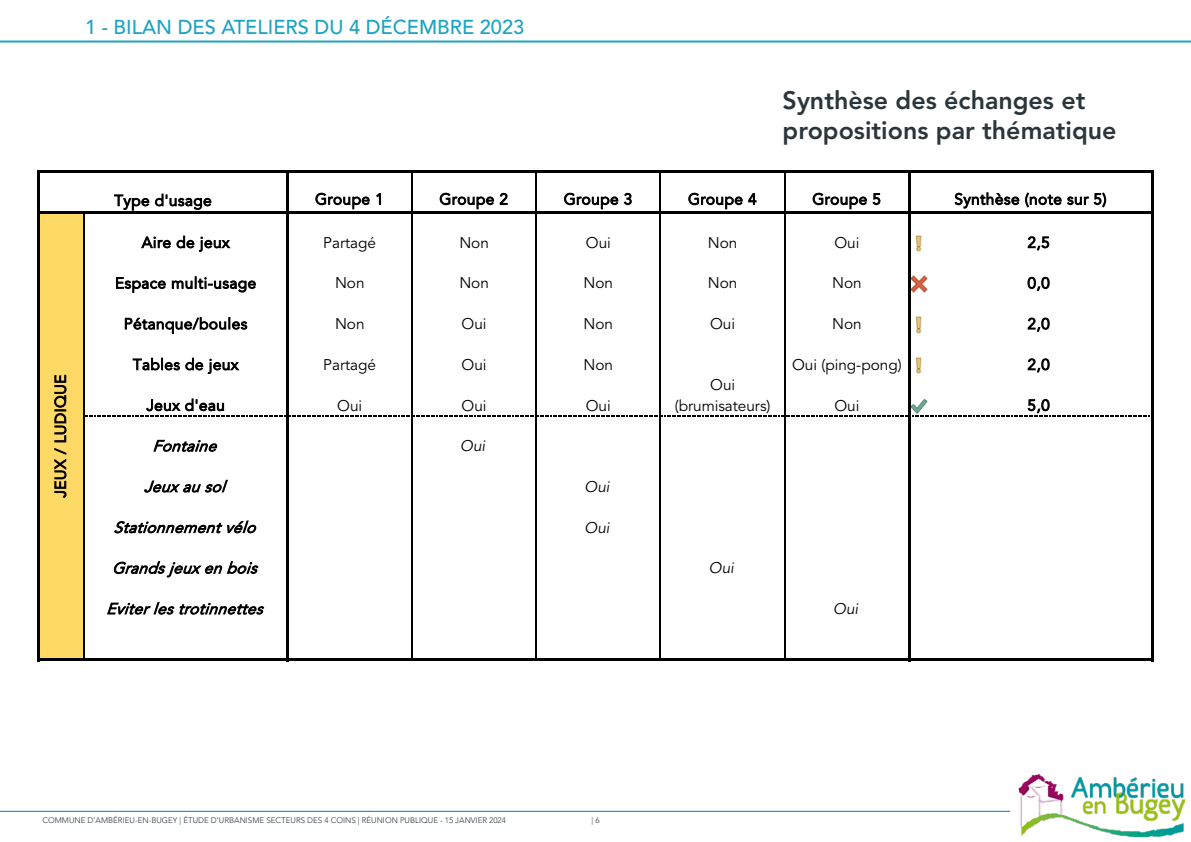
<style>
.page{position:relative;width:1191px;height:842px;background:#fff}
.page>*{position:absolute;margin:0;border:0;box-sizing:border-box;transform-origin:0 0}
.t1{font:800 25px/30px "Avenir LT Std";color:#2a363b}
.t2{font:500 20px "Avenir LT Std";color:#1ca3c2}
.t3{font:15.4px "Avenir LT Std";letter-spacing:.025em;color:#000}
.t4{font:italic 15.4px "Avenir LT Std";color:#000}
.t5{font:15.4px/20.1px "Avenir LT Std";letter-spacing:-.005em;color:#000;text-align:center}
.t6{font:italic 15.4px "Avenir LT Std";color:#000}
.t7{font:15.4px "Avenir LT Std";color:#000}
.t8{font:300 8px "Avenir LT Std";color:#2a363b}
</style>
<div class="page">
<div style="left:40px;top:212px;width:44px;height:41px;background:#ffd966"></div>
<img style="left:910px;top:235px;width:12px;height:17px">
<div style="left:40px;top:253px;width:44px;height:41px;background:#ffd966"></div>
<img style="left:910px;top:276px;width:17px;height:17px">
<div style="left:40px;top:293px;width:44px;height:41px;background:#ffd966"></div>
<img style="left:910px;top:317px;width:12px;height:16px">
<div style="left:40px;top:334px;width:44px;height:41px;background:#ffd966"></div>
<img style="left:910px;top:357px;width:12px;height:17px">
<div style="left:40px;top:375px;width:44px;height:41px;background:#ffd966"></div>
<img style="left:910px;top:398px;width:17px;height:17px">
<div style="left:40px;top:416px;width:44px;height:244px;background:#ffd966"></div>
<hr style="left:411px;top:173px;width:1px;height:38px;background:#000">
<hr style="left:535px;top:173px;width:2px;height:38px;background:#000">
<hr style="left:660px;top:173px;width:1px;height:38px;background:#000">
<hr style="left:784px;top:173px;width:1px;height:38px;background:#000">
<hr style="left:38px;top:170px;width:2px;height:491px;background:#000">
<hr style="left:286px;top:173px;width:3px;height:488px;background:#000">
<hr style="left:411px;top:213px;width:1px;height:445px;background:#000">
<hr style="left:535px;top:213px;width:2px;height:445px;background:#000">
<hr style="left:660px;top:213px;width:1px;height:445px;background:#000">
<hr style="left:784px;top:213px;width:1px;height:445px;background:#000">
<hr style="left:907px;top:173px;width:3px;height:488px;background:#000">
<hr style="left:1150px;top:173px;width:3px;height:488px;background:#000">
<hr style="left:83px;top:213px;width:2px;height:445px;background:#000">
<hr style="left:40px;top:170px;width:1113px;height:3px;background:#000">
<hr style="left:40px;top:211px;width:1113px;height:2px;background:#000">
<svg style="left:85px;top:415px;width:1064px;height:1px"></svg>
<hr style="left:40px;top:658px;width:1113px;height:3px;background:#000">
<img style="left:1018px;top:775px;width:166px;height:61px">
<hr style="left:0;top:811px;width:1010px;height:1px;background:#007bc4">
<hr style="left:0;top:41px;width:1191px;height:2px;background:#1ca3c2">
<p class="t2" style="left:85px;top:16px;width:441px">1 - BILAN DES ATELIERS DU 4 DÉCEMBRE 2023</p>
<h1 class="t1" style="left:782px;top:85px;width:335px">Synthèse des échanges et propositions par thématique</h1>
<p class="t3" style="left:52px;top:497px;width:124px;rotate:-90deg">JEUX / LUDIQUE</p>
<p class="t3" style="left:114px;top:192px;width:99px">Type d'usage</p>
<p class="t3" style="left:315px;top:190px;width:70px">Groupe 1</p>
<p class="t3" style="left:439px;top:190px;width:70px">Groupe 2</p>
<p class="t3" style="left:564px;top:190px;width:70px">Groupe 3</p>
<p class="t3" style="left:688px;top:190px;width:70px">Groupe 4</p>
<p class="t3" style="left:812px;top:190px;width:70px">Groupe 5</p>
<p class="t3" style="left:954px;top:190px;width:154px">Synthèse (note sur 5)</p>
<p class="t3" style="left:142px;top:234px;width:89px">Aire de jeux</p>
<p class="t7" style="left:323px;top:234px;width:54px">Partagé</p>
<p class="t3" style="left:459px;top:234px;width:31px">Non</p>
<p class="t3" style="left:586px;top:234px;width:27px">Oui</p>
<p class="t3" style="left:708px;top:234px;width:31px">Non</p>
<p class="t3" style="left:834px;top:234px;width:27px">Oui</p>
<p class="t3" style="left:1027px;top:234px;width:24px">2,5</p>
<p class="t3" style="left:115px;top:274px;width:143px">Espace multi-usage</p>
<p class="t3" style="left:335px;top:274px;width:31px">Non</p>
<p class="t3" style="left:459px;top:274px;width:31px">Non</p>
<p class="t3" style="left:583px;top:274px;width:31px">Non</p>
<p class="t3" style="left:708px;top:274px;width:31px">Non</p>
<p class="t3" style="left:832px;top:274px;width:31px">Non</p>
<p class="t3" style="left:1027px;top:274px;width:24px">0,0</p>
<p class="t3" style="left:124px;top:315px;width:125px">Pétanque/boules</p>
<p class="t3" style="left:335px;top:315px;width:31px">Non</p>
<p class="t3" style="left:461px;top:315px;width:27px">Oui</p>
<p class="t3" style="left:583px;top:315px;width:31px">Non</p>
<p class="t3" style="left:710px;top:315px;width:27px">Oui</p>
<p class="t3" style="left:832px;top:315px;width:31px">Non</p>
<p class="t3" style="left:1027px;top:315px;width:24px">2,0</p>
<p class="t3" style="left:133px;top:356px;width:107px">Tables de jeux</p>
<p class="t7" style="left:323px;top:356px;width:54px">Partagé</p>
<p class="t3" style="left:461px;top:356px;width:27px">Oui</p>
<p class="t3" style="left:583px;top:356px;width:31px">Non</p>
<p class="t5" style="left:792px;top:355px;width:111px">Oui (ping-pong)</p>
<p class="t3" style="left:1027px;top:356px;width:24px">2,0</p>
<p class="t3" style="left:146px;top:396px;width:80px">Jeux d'eau</p>
<p class="t3" style="left:337px;top:396px;width:27px">Oui</p>
<p class="t3" style="left:461px;top:396px;width:27px">Oui</p>
<p class="t3" style="left:586px;top:396px;width:27px">Oui</p>
<p class="t5" style="left:675px;top:375px;width:97px">Oui (brumisateurs)</p>
<p class="t3" style="left:834px;top:396px;width:27px">Oui</p>
<p class="t3" style="left:1027px;top:396px;width:24px">5,0</p>
<p class="t4" style="left:153px;top:437px;width:71px">Fontaine</p>
<p class="t6" style="left:460px;top:437px;width:27px">Oui</p>
<p class="t4" style="left:144px;top:478px;width:88px">Jeuxausol</p>
<p class="t6" style="left:584px;top:478px;width:27px">Oui</p>
<p class="t4" style="left:114px;top:518px;width:149px">Stationnementvélo</p>
<p class="t6" style="left:584px;top:518px;width:27px">Oui</p>
<p class="t4" style="left:112px;top:559px;width:152px">Grandsjeuxenbois</p>
<p class="t6" style="left:709px;top:559px;width:27px">Oui</p>
<p class="t4" style="left:106px;top:600px;width:164px">Eviterlestrotinnettes</p>
<p class="t6" style="left:833px;top:600px;width:27px">Oui</p>
<p class="t8" style="left:43px;top:815px;width:465px">COMMUNE D’AMBÉRIEU-EN-BUGEY | ÉTUDE D’URBANISME SECTEURS DES 4 COINS | RÉUNION PUBLIQUE - 15 JANVIER 2024</p>
<p class="t8" style="left:591px;top:815px;width:10px">| 6</p>
</div>
